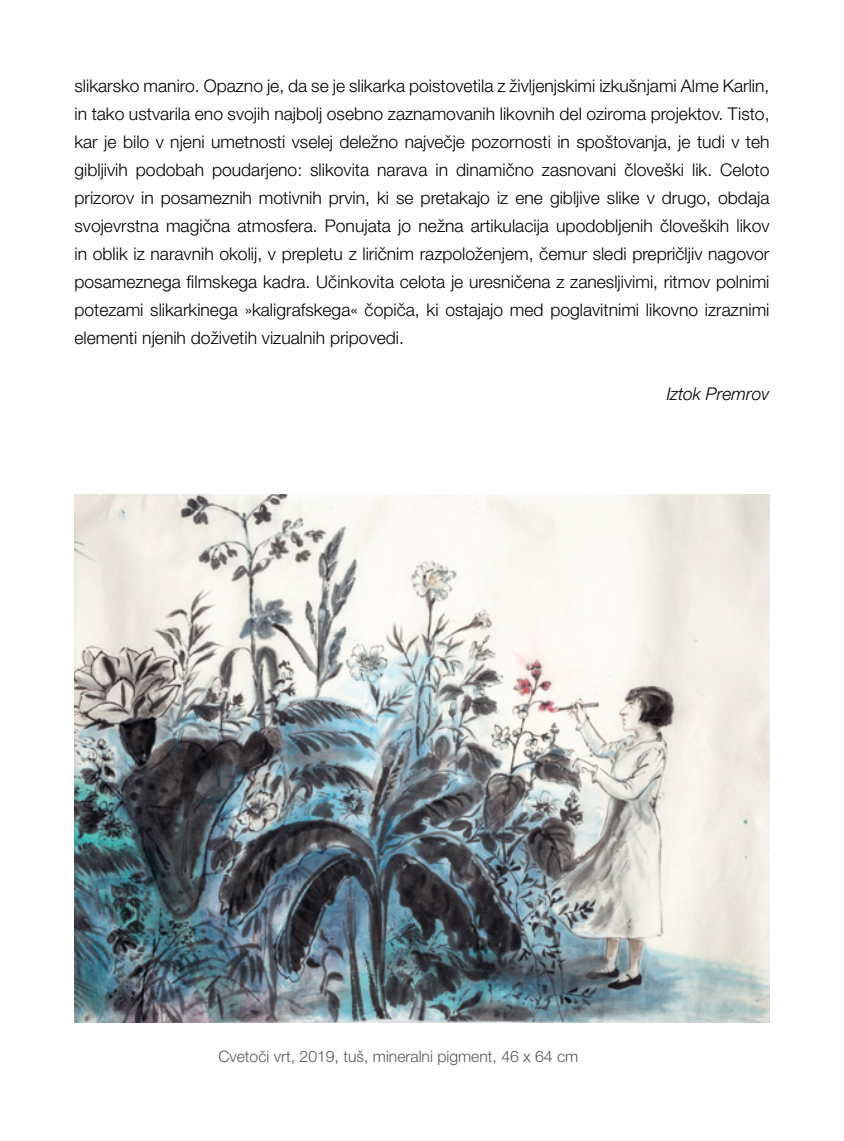
<style>
.page{position:relative;width:844px;height:1141px;background:#fff}
.page>*{position:absolute;margin:0;border:0;box-sizing:border-box;transform-origin:0 0}
.t1{font:300 17.5px/28px "Helvetica Neue LT Pro";color:#000;text-align:justify}
.t2{font:italic 300 17.5px "Helvetica Neue LT Pro";color:#000}
.t3{font:300 15.75px "Helvetica Neue LT Pro";color:#575756}
</style>
<div class="page">
<img style="left:74px;top:494px;width:695px;height:528px">
<p class="t1" style="left:74px;top:71px;width:696px">slikarsko maniro. Opazno je, da se je slikarka poistovetila z življenjskimi izkušnjami Alme Karlin, in tako ustvarila eno svojih najbolj osebno zaznamovanih likovnih del oziroma projektov. Tisto, kar je bilo v njeni umetnosti vselej deležno največje pozornosti in spoštovanja, je tudi v teh gibljivih podobah poudarjeno: slikovita narava in dinamično zasnovani človeški lik. Celoto prizorov in posameznih motivnih prvin, ki se pretakajo iz ene gibljive slike v drugo, obdaja svojevrstna magična atmosfera. Ponujata jo nežna artikulacija upodobljenih človeških likov in oblik iz naravnih okolij, v prepletu z liričnim razpoloženjem, čemur sledi prepričljiv nagovor posameznega filmskega kadra. Učinkovita celota je uresničena z zanesljivimi, ritmov polnimi potezami slikarkinega »kaligrafskega« čopiča, ki ostajajo med poglavitnimi likovno izraznimi elementi njenih doživetih vizualnih pripovedi.</p>
<p class="t2" style="left:666px;top:383px;width:104px">Iztok Premrov</p>
<p class="t3" style="left:218px;top:1047px;width:361px">Cvetoči vrt, 2019, tuš, mineralni pigment, 46 x 64 cm</p>
</div>
